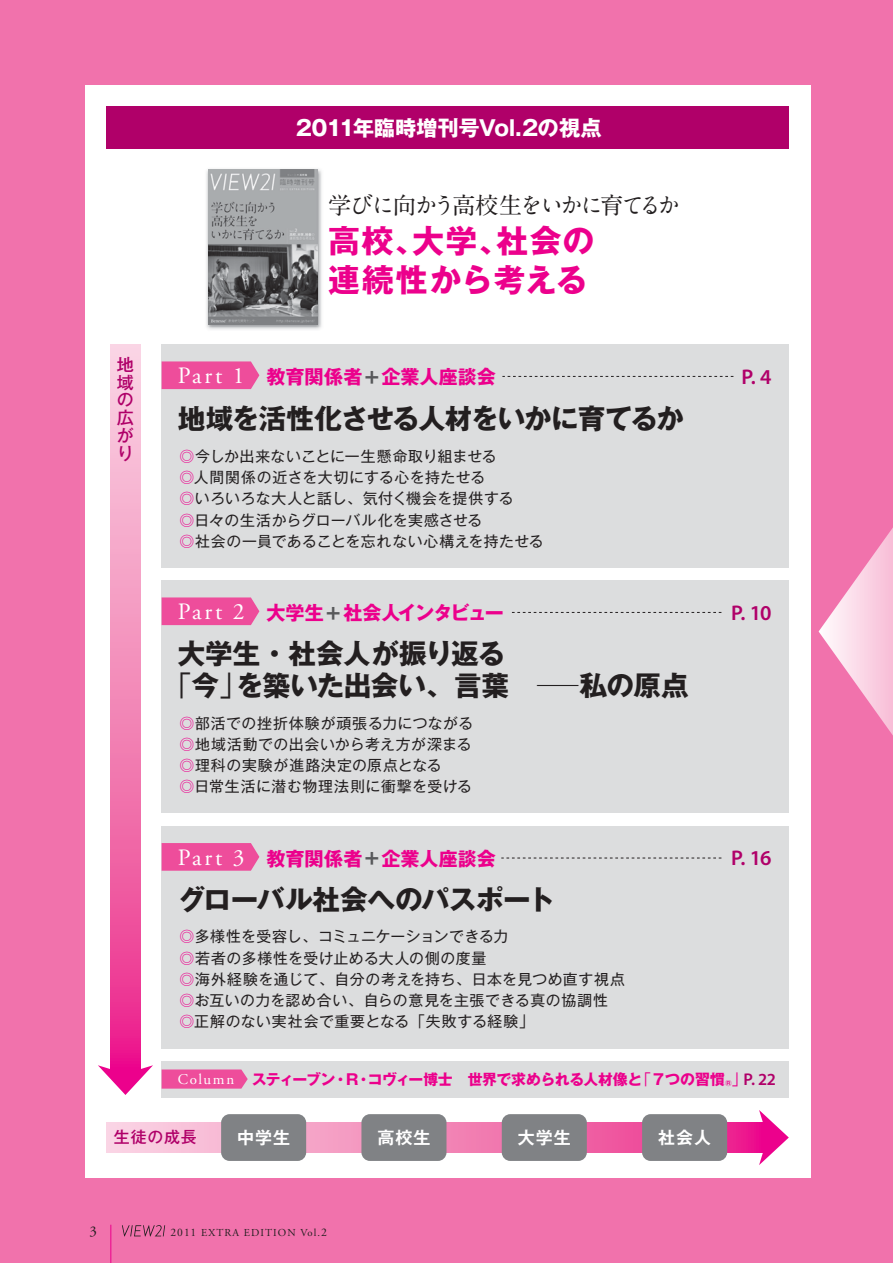
<style>
.page{position:relative;width:893px;height:1263px;background:#f172ac}
.page>*{position:absolute;margin:0;border:0;box-sizing:border-box;transform-origin:0 0}
.t1{font:31.95px/38.4px "Gothic MB101 Pro Bold 90 pv RKSJ V 90 msp RKSJ H";letter-spacing:.035em;color:#ec008c}
.t2{font:27.6px/32px "Gothic MB101 Pro Bold 90 pv RKSJ V 90 msp RKSJ H";letter-spacing:-.02em;color:#231f20}
.t3{font:27.6px "Gothic MB101 Pro Bold 90 pv RKSJ V 90 msp RKSJ H";letter-spacing:-.04em;color:#231f20}
.t4{font:23.4px "A1 Mincho Std Bold 90 msp RKSJ H";letter-spacing:-.12em;color:#231f20}
.t5{font:21.3px "Gothic MB101 Pro Bold 90 pv RKSJ V 90 msp RKSJ H";letter-spacing:-.015em;color:#fff}
.t6{font:600 21.3px "Myriad Pro";color:#b00069}
.t7{font:19.2px "Gothic MB101 Pro Bold 90 pv RKSJ V 90 msp RKSJ H";letter-spacing:-.005em;color:#ec008c}
.t8{font:19.2px "Gothic MB101 Pro Bold 90 pv RKSJ V 90 msp RKSJ H";letter-spacing:-.075em;color:#ec008c}
.t9{font:16.95px "Gothic MB101 Pro De Bold 90 msp RKSJ H";letter-spacing:.05em;color:#fff}
.t10{font:16.95px/17.9px "Gothic MB101 Pro Medium 90 msp RKSJ H";color:#b00069;text-align:justify}
.t11{font:600 16.95px "Myriad Pro";color:#b00069}
.t12{font:15.9px "Gothic MB101 Pro Medium 90 msp RKSJ H";letter-spacing:.05em;color:#b00069}
.t13{font:14.85px/21.3px "Gothic MB101 Pro Regular 90 msp RKSJ H";letter-spacing:.03em;color:#231f20}
.t14{font:14.85px "Gothic MB101 Pro Bold 90 pv RKSJ V 90 msp RKSJ H";letter-spacing:-.03em;color:#ec008c}
.t15{font:14.85px "Adobe Garamond Pro";color:#231f20}
.t16{font:10.65px "Adobe Garamond Pro";letter-spacing:.1em;color:#231f20}
.s1{font-family:"Adobe Garamond Pro";font-size:23.4px;color:#fff}
.s2{font-size:16.95px;color:#58595b}
.s3{color:#ec008c}
.s4{font-family:"Gothic MB101 Pro Regular 90 msp RKSJ H"}
.s5{font-family:"Adobe Garamond Pro";color:#fff}
.s6{font-size:7.5px}
.s7{font-size:11.55px}
.s8{font-size:11.7px}
</style>
<div class="page">
<div style="left:85px;top:85px;width:725px;height:1093px;background:#fff"></div>
<div style="left:106px;top:106px;width:683px;height:43px;background:#b00069"></div>
<div style="left:162px;top:344px;width:627px;height:224px;background:#dcddde"></div>
<svg style="left:162px;top:361px;width:97px;height:28px;background:#ec549e"></svg>
<div style="left:162px;top:580px;width:627px;height:233px;background:#dcddde"></div>
<svg style="left:162px;top:597px;width:97px;height:28px;background:#ec559e"></svg>
<div style="left:162px;top:826px;width:627px;height:222px;background:#dcddde"></div>
<svg style="left:162px;top:843px;width:97px;height:28px;background:#ed549e"></svg>
<div style="left:162px;top:1061px;width:627px;height:36px;background:#dcddde"></div>
<svg style="left:162px;top:1069px;width:86px;height:19px;background:#ec569f"></svg>
<img style="left:206px;top:169px;width:116px;height:161px">
<img style="left:208px;top:170px;width:109px;height:154px">
<svg style="left:106px;top:1123px;width:653px;height:29px;background:#f38dbd"></svg>
<svg style="left:759px;top:1110px;width:30px;height:55px"></svg>
<div style="left:221px;top:1114px;width:85px;height:47px;background:#808285;border-radius:9px"></div>
<div style="left:361px;top:1114px;width:85px;height:47px;background:#808285;border-radius:9px"></div>
<div style="left:502px;top:1114px;width:85px;height:47px;background:#808285;border-radius:9px"></div>
<div style="left:642px;top:1114px;width:85px;height:47px;background:#808285;border-radius:9px"></div>
<svg style="left:111px;top:344px;width:29px;height:721px;background:#f282b7"></svg>
<svg style="left:98px;top:1065px;width:55px;height:30px"></svg>
<svg style="left:502px;top:376px;width:231px;height:1px"></svg>
<svg style="left:512px;top:612px;width:209px;height:1px"></svg>
<svg style="left:501px;top:858px;width:220px;height:1px"></svg>
<svg style="left:819px;top:527px;width:74px;height:208px"></svg>
<hr style="left:111px;top:1225px;width:1px;height:38px;background:#ec008c">
<svg style="left:122px;top:1225px;width:43px;height:11px"></svg>
<h3 class="t5" style="left:296px;top:120px;width:308px">2011年臨時増刊号Vol.2の視点</h3>
<h3 class="t4" style="left:328px;top:196px;width:354px">学びに向かう高校生をいかに育てるか</h3>
<h1 class="t1" style="left:328px;top:226px;width:268px">高校、大学、社会の連続性から考える</h1>
<p class="t10" style="left:117px;top:358px;width:18px">地域の広がり</p>
<p class="t7" style="left:178px;top:370px;width:319px"><span class="s1">Part 1</span> 教育関係者<span class="s2">＋</span>企業人座談会</p>
<h2 class="t3" style="left:178px;top:408px;width:508px">地域を活性化させる人材をいかに育てるか</h2>
<p class="t13" style="left:179px;top:447px;width:366px"><span class="s3">◎</span>今しか出来ないことに一生懸命取り組ませる<br><span class="s3">◎</span>人間関係の近さを大切にする心を持たせる<br><span class="s3">◎</span>いろいろな大人と話し、気付く機会を提供する<br><span class="s3">◎</span>日々の生活からグローバル化を実感させる<br><span class="s3">◎</span>社会の一員であることを忘れない心構えを持たせる</p>
<p class="t8" style="left:178px;top:606px;width:328px"><span class="s1">Part 2</span> 大学生<span class="s2">＋</span>社会人インタビュー</p>
<h2 class="t2" style="left:164px;top:641px;width:527px;text-indent:14px">大学生・社会人が振り返る<br><span class="s4">「</span>今<span class="s4">」</span>を築いた出会い、言葉　─私の原点</h2>
<p class="t13" style="left:179px;top:714px;width:295px"><span class="s3">◎</span>部活での挫折体験が頑張る力につながる<span class="s3">◎</span>地域活動での出会いから考え方が深まる<span class="s3">◎</span>理科の実験が進路決定の原点となる<br><span class="s3">◎</span>日常生活に潜む物理法則に衝撃を受ける</p>
<p class="t7" style="left:178px;top:852px;width:319px"><span class="s1">Part 3</span> 教育関係者<span class="s2">＋</span>企業人座談会</p>
<h2 class="t2" style="left:178px;top:888px;width:379px">グローバル社会へのパスポート</h2>
<p class="t13" style="left:179px;top:928px;width:447px"><span class="s3">◎</span>多様性を受容し、コミュニケーションできる力<br><span class="s3">◎</span>若者の多様性を受け止める大人の側の度量<br><span class="s3">◎</span>海外経験を通じて、自分の考えを持ち、日本を見つめ直す視点<span class="s3">◎</span>お互いの力を認め合い、自らの意見を主張できる真の協調性<span class="s3">◎</span>正解のない実社会で重要となる「失敗する経験」</p>
<h3 class="t6" style="left:741px;top:364px;width:32px">P. 4</h3>
<h3 class="t6" style="left:731px;top:600px;width:42px">P. 10</h3>
<h3 class="t6" style="left:731px;top:845px;width:42px">P. 16</h3>
<p class="t14" style="left:178px;top:1074px;width:570px"><span class="s5">Column</span> スティーブン・R・コヴィー博士 世界で求められる人材像と<span class="s4">「</span>７つの習慣<span class="s6">®</span><span class="s4">」</span></p>
<p class="t11" style="left:743px;top:1069px;width:34px">P. 22</p>
<p class="t12" style="left:114px;top:1131px;width:84px">生徒の成長</p>
<p class="t9" style="left:237px;top:1131px;width:54px">中学生</p>
<p class="t9" style="left:378px;top:1131px;width:54px">高校生</p>
<p class="t9" style="left:518px;top:1131px;width:54px">大学生</p>
<p class="t9" style="left:658px;top:1131px;width:54px">社会人</p>
<p class="t15" style="left:90px;top:1222px;width:9px">3</p>
<p class="t16" style="left:170px;top:1226px;width:158px"><span class="s7">2011</span> EXTRA EDITION Vol.<span class="s8">2</span></p>
</div>
